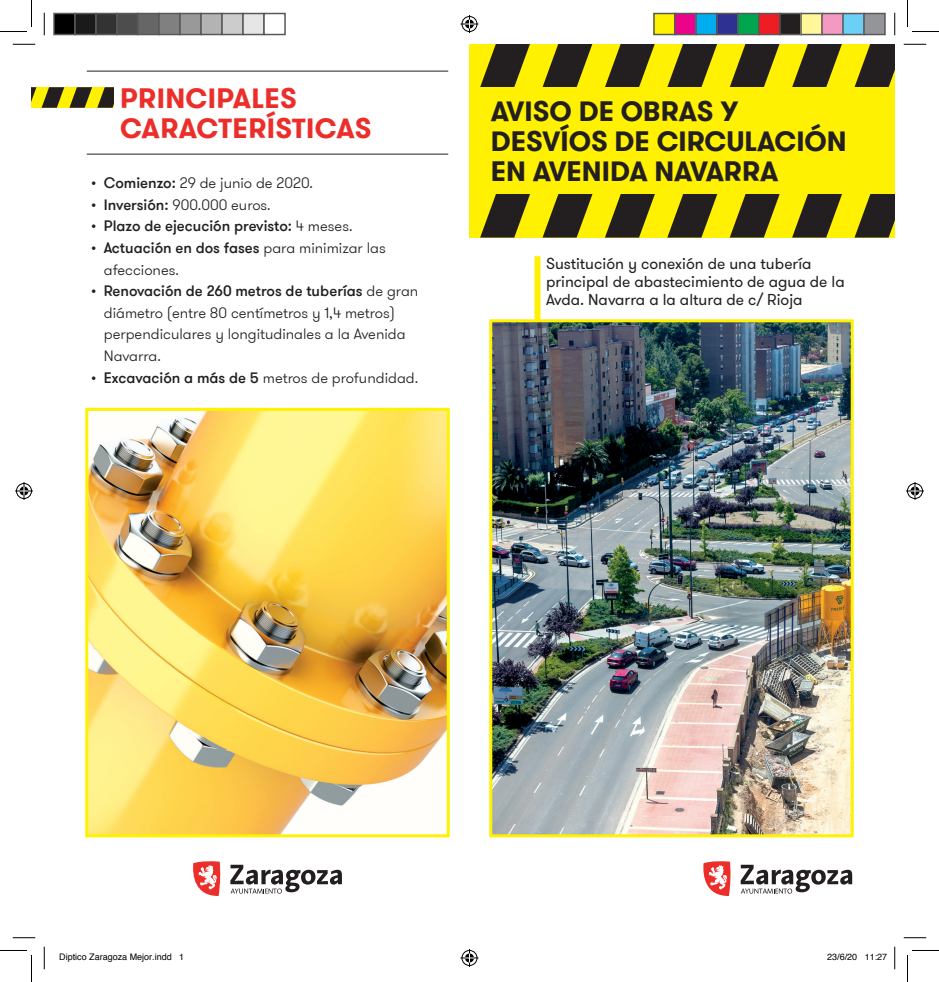
<style>
.page{position:relative;width:939px;height:982px;background:#fff}
.page>*{position:absolute;margin:0;border:0;box-sizing:border-box;transform-origin:0 0}
.t1{font:700 27.75px/30px "GT Walsheim Pro";color:#231f20}
.t2{font:700 27.75px/30px "GT Walsheim Pro";letter-spacing:.015em;color:#eb2e2a}
.t3{font:15.75px/18px "GT Walsheim Pro";color:#231f20}
.t4{font:300 15px/21.6px "GT Walsheim Pro";color:#231f20}
.t5{font:500 15px "GT Walsheim Pro";color:#231f20}
.t6{font:9px "Helvetica";color:#000}
.s1{font-weight:500}
.s2{font-weight:300}
</style>
<div class="page">
<div style="left:469px;top:44px;width:426px;height:43px;background:#fff101"></div>
<svg style="left:480px;top:44px;width:50px;height:43px"></svg>
<svg style="left:542px;top:44px;width:51px;height:43px"></svg>
<svg style="left:605px;top:44px;width:50px;height:43px"></svg>
<svg style="left:667px;top:44px;width:50px;height:43px"></svg>
<svg style="left:730px;top:44px;width:50px;height:43px"></svg>
<svg style="left:792px;top:44px;width:50px;height:43px"></svg>
<svg style="left:854px;top:44px;width:41px;height:43px"></svg>
<div style="left:469px;top:87px;width:426px;height:108px;background:#fff101"></div>
<svg style="left:703px;top:861px;width:28px;height:34px"></svg>
<svg style="left:741px;top:864px;width:111px;height:29px"></svg>
<svg style="left:193px;top:861px;width:28px;height:34px"></svg>
<svg style="left:230px;top:864px;width:112px;height:29px"></svg>
<div style="left:534px;top:256px;width:6px;height:80px;background:#fff101"></div>
<hr style="left:87px;top:154px;width:361px;height:1px;background:#231f20">
<img style="left:493px;top:323px;width:357px;height:510px">
<div style="left:489px;top:319px;width:365px;height:518px;border:3px solid #fff101"></div>
<img style="left:89px;top:412px;width:357px;height:421px">
<div style="left:85px;top:408px;width:365px;height:429px;border:3px solid #fff101"></div>
<div style="left:469px;top:195px;width:426px;height:42px;background:#fff101"></div>
<svg style="left:480px;top:195px;width:50px;height:42px"></svg>
<svg style="left:542px;top:195px;width:50px;height:42px"></svg>
<svg style="left:605px;top:195px;width:50px;height:42px"></svg>
<svg style="left:667px;top:195px;width:50px;height:42px"></svg>
<svg style="left:730px;top:195px;width:50px;height:42px"></svg>
<svg style="left:792px;top:195px;width:50px;height:42px"></svg>
<svg style="left:854px;top:195px;width:41px;height:42px"></svg>
<div style="left:32px;top:87px;width:82px;height:21px;background:#fff101"></div>
<svg style="left:32px;top:87px;width:4px;height:12px"></svg>
<svg style="left:42px;top:87px;width:72px;height:21px"></svg>
<hr style="left:87px;top:71px;width:361px;height:1px;background:#231f20">
<svg style="left:13px;top:44px;width:22px;height:1px"></svg>
<svg style="left:904px;top:44px;width:22px;height:1px"></svg>
<svg style="left:13px;top:937px;width:22px;height:1px"></svg>
<svg style="left:904px;top:937px;width:22px;height:1px"></svg>
<svg style="left:44px;top:13px;width:1px;height:22px"></svg>
<svg style="left:44px;top:946px;width:1px;height:23px"></svg>
<svg style="left:894px;top:13px;width:1px;height:22px"></svg>
<svg style="left:894px;top:946px;width:1px;height:23px"></svg>
<svg style="left:0;top:0;width:32px;height:32px"></svg>
<svg style="left:0;top:950px;width:32px;height:31px"></svg>
<svg style="left:907px;top:0;width:32px;height:32px"></svg>
<svg style="left:907px;top:950px;width:32px;height:31px"></svg>
<svg style="left:460px;top:15px;width:18px;height:18px"></svg>
<svg style="left:460px;top:949px;width:18px;height:17px"></svg>
<svg style="left:15px;top:482px;width:18px;height:18px"></svg>
<svg style="left:906px;top:482px;width:18px;height:18px"></svg>
<div style="left:54px;top:14px;width:21px;height:21px;background:#000"></div>
<div style="left:53px;top:13px;width:23px;height:22px;border:2px solid #595959"></div>
<div style="left:75px;top:14px;width:21px;height:21px;background:#1a1a1a"></div>
<div style="left:74px;top:13px;width:23px;height:22px;border:2px solid #595959"></div>
<div style="left:96px;top:14px;width:21px;height:21px;background:#333"></div>
<div style="left:95px;top:13px;width:23px;height:22px;border:2px solid #595959"></div>
<div style="left:117px;top:14px;width:21px;height:21px;background:#4d4d4d"></div>
<div style="left:116px;top:13px;width:23px;height:22px;border:2px solid #595959"></div>
<div style="left:138px;top:14px;width:21px;height:21px;background:#666"></div>
<div style="left:137px;top:13px;width:23px;height:22px;border:2px solid #595959"></div>
<div style="left:159px;top:14px;width:21px;height:21px;background:#808080"></div>
<div style="left:158px;top:13px;width:23px;height:22px;border:2px solid #595959"></div>
<div style="left:180px;top:14px;width:21px;height:21px;background:#999"></div>
<div style="left:179px;top:13px;width:23px;height:22px;border:2px solid #595959"></div>
<div style="left:201px;top:14px;width:21px;height:21px;background:#b3b3b3"></div>
<div style="left:200px;top:13px;width:23px;height:22px;border:2px solid #595959"></div>
<div style="left:222px;top:14px;width:21px;height:21px;background:#ccc"></div>
<div style="left:221px;top:13px;width:23px;height:22px;border:2px solid #595959"></div>
<div style="left:243px;top:14px;width:21px;height:21px;background:#e6e6e6"></div>
<div style="left:242px;top:13px;width:23px;height:22px;border:2px solid #595959"></div>
<div style="left:263px;top:13px;width:23px;height:22px;border:2px solid #595959"></div>
<div style="left:654px;top:14px;width:21px;height:21px;background:#fff101"></div>
<div style="left:653px;top:13px;width:23px;height:22px;border:2px solid #595959"></div>
<div style="left:675px;top:14px;width:21px;height:21px;background:#ed028c"></div>
<div style="left:674px;top:13px;width:23px;height:22px;border:2px solid #595959"></div>
<div style="left:696px;top:14px;width:21px;height:21px;background:#00aeef"></div>
<div style="left:695px;top:13px;width:23px;height:22px;border:2px solid #595959"></div>
<div style="left:717px;top:14px;width:21px;height:21px;background:#2e3092"></div>
<div style="left:716px;top:13px;width:23px;height:22px;border:2px solid #595959"></div>
<div style="left:738px;top:14px;width:21px;height:21px;background:#00a54f"></div>
<div style="left:737px;top:13px;width:23px;height:22px;border:2px solid #595959"></div>
<div style="left:759px;top:14px;width:21px;height:21px;background:#ee1d23"></div>
<div style="left:758px;top:13px;width:23px;height:22px;border:2px solid #595959"></div>
<div style="left:780px;top:14px;width:21px;height:21px;background:#231f20"></div>
<div style="left:779px;top:13px;width:23px;height:22px;border:2px solid #595959"></div>
<div style="left:801px;top:14px;width:21px;height:21px;background:#fff79a"></div>
<div style="left:800px;top:13px;width:23px;height:22px;border:2px solid #595959"></div>
<div style="left:822px;top:14px;width:21px;height:21px;background:#f499c2"></div>
<div style="left:821px;top:13px;width:23px;height:22px;border:2px solid #595959"></div>
<div style="left:843px;top:14px;width:21px;height:21px;background:#6bcff6"></div>
<div style="left:842px;top:13px;width:23px;height:22px;border:2px solid #595959"></div>
<div style="left:864px;top:14px;width:21px;height:21px;background:#939598"></div>
<div style="left:863px;top:13px;width:23px;height:22px;border:2px solid #595959"></div>
<h1 class="t2" style="left:120px;top:83px;width:253px">PRINCIPALES<br>CARACTERÍSTICAS</h1>
<p class="t4" style="left:91px;top:172px;width:223px"><span class="s1">• Comienzo:</span> 29 de junio de 2020.</p>
<p class="t4" style="left:91px;top:194px;width:181px"><span class="s1">• Inversión:</span> 900.000 euros.</p>
<p class="t5" style="left:91px;top:217px;width:263px">• Plazo de ejecución previsto: <span class="s2">4 meses.</span></p>
<p class="t4" style="left:104px;top:237px;width:284px;text-indent:-13px"><span class="s1">• Actuación en dos fases</span> para minimizar las afecciones.</p>
<p class="t4" style="left:104px;top:280px;width:316px;text-indent:-13px"><span class="s1">• Renovación de 260 metros de tuberías</span> de gran diámetro (entre 80 centímetros y 1,4 metros) perpendiculares y longitudinales a la Avenida Navarra.</p>
<p class="t4" style="left:91px;top:367px;width:329px"><span class="s1">• Excavación a más de 5</span> metros de profundidad.</p>
<h1 class="t1" style="left:491px;top:97px;width:358px">AVISO DE OBRAS Y<br>DESVÍOS DE CIRCULACIÓN<br>EN AVENIDA NAVARRA</h1>
<p class="t3" style="left:546px;top:255px;width:300px">Sustitución y conexión de una tubería principal de abastecimiento de agua de la<br>Avda. Navarra a la altura de c/ Rioja</p>
<p class="t6" style="left:59px;top:950px;width:127px">Diptico Zaragoza Mejor.indd 1</p>
<p class="t6" style="left:827px;top:950px;width:62px">23/6/20 11:27</p>
</div>
